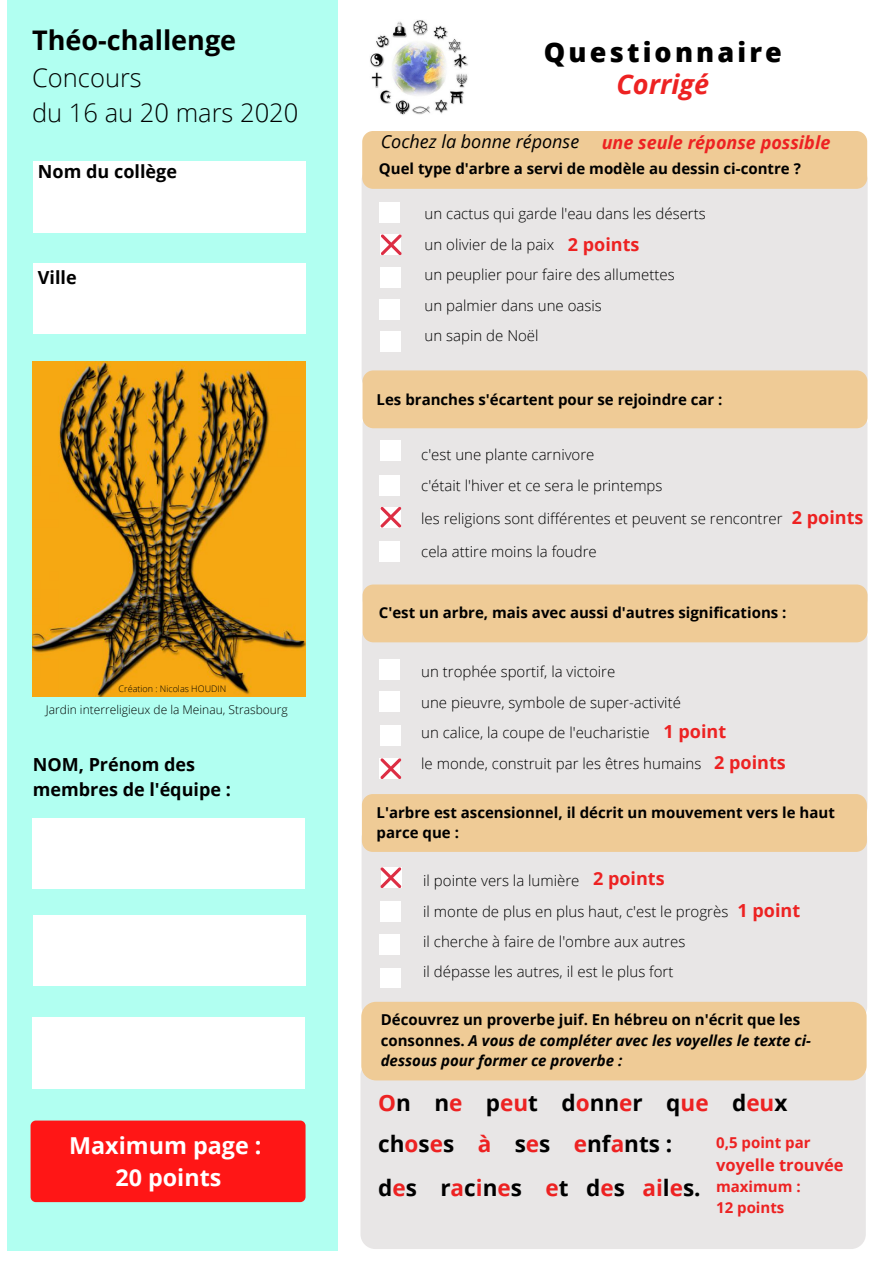
<style>
.page{position:relative;width:894px;height:1264px;background:#fff}
.page>*{position:absolute;margin:0;border:0;box-sizing:border-box;transform-origin:0 0}
.t1{font:700 27px "Open Sans";color:#000}
.t2{font:800 27px "Open Sans";letter-spacing:.115em;color:#000}
.t3{font:italic 700 27px "Open Sans";color:#ed2222}
.t4{font:300 25.5px/34.8px "Open Sans";color:#000}
.t5{font:700 23.25px/32.5px "Open Sans";color:#fff;text-align:center}
.t6{font:700 22.5px/41.7px "Open Sans";color:#000}
.t7{font:700 18px/24.8px "Open Sans";color:#000}
.t8{font:700 18px "Open Sans";color:#ed2222}
.t9{font:italic 700 18px "Open Sans";color:#ed2222}
.t10{font:italic 18px "Open Sans";color:#000}
.t11{font:700 16.5px "Open Sans";color:#ed2222}
.t12{font:300 15px/30.5px "Open Sans";color:#000}
.t13{font:700 15px/20.2px "Open Sans";color:#000}
.t14{font:italic 700 15px/20.2px "Open Sans";color:#000}
.t15{font:700 15px/21px "Open Sans";color:#ed2222}
.t16{font:300 12px "Open Sans";color:#000}
.t17{font:300 9px "Open Sans";color:#000}
.s1{font-style:normal}
.s2{color:#ed2222}
</style>
<div class="page">
<div style="left:8px;top:1px;width:330px;height:1249px;background:#b1fff1"></div>
<img style="left:370px;top:20px;width:98px;height:95px">
<div style="left:33px;top:162px;width:272px;height:71px;background:#fff"></div>
<div style="left:33px;top:263px;width:272px;height:70px;background:#fff"></div>
<div style="left:361px;top:165px;width:506px;height:227px;background:#e8e6e6;border-radius:15px"></div>
<img style="left:33px;top:362px;width:272px;height:334px">
<div style="left:32px;top:818px;width:273px;height:70px;background:#fff"></div>
<div style="left:33px;top:915px;width:272px;height:71px;background:#fff"></div>
<div style="left:32px;top:1017px;width:273px;height:72px;background:#fff"></div>
<div style="left:362px;top:410px;width:505px;height:203px;background:#e8e6e6;border-radius:15px"></div>
<div style="left:362px;top:623px;width:505px;height:198px;background:#e8e6e6;border-radius:15px"></div>
<div style="left:361px;top:823px;width:505px;height:198px;background:#e8e6e6;border-radius:15px"></div>
<div style="left:362px;top:794px;width:504px;height:57px;background:#efcb96;border-radius:11px"></div>
<div style="left:360px;top:1060px;width:505px;height:188px;background:#e8e6e6;border-radius:15px"></div>
<div style="left:362px;top:131px;width:505px;height:58px;background:#efcb96;border-radius:11px"></div>
<div style="left:361px;top:1001px;width:505px;height:79px;background:#efcb96;border-radius:15px"></div>
<div style="left:379px;top:202px;width:21px;height:20px;background:#fff"></div>
<div style="left:380px;top:267px;width:20px;height:21px;background:#fff"></div>
<div style="left:379px;top:299px;width:21px;height:21px;background:#fff"></div>
<div style="left:380px;top:331px;width:20px;height:20px;background:#fff"></div>
<div style="left:380px;top:440px;width:20px;height:21px;background:#fff"></div>
<div style="left:379px;top:541px;width:21px;height:21px;background:#fff"></div>
<div style="left:379px;top:475px;width:21px;height:20px;background:#fff"></div>
<div style="left:379px;top:658px;width:21px;height:21px;background:#fff"></div>
<div style="left:379px;top:691px;width:21px;height:21px;background:#fff"></div>
<div style="left:380px;top:724px;width:20px;height:21px;background:#fff"></div>
<div style="left:380px;top:901px;width:20px;height:21px;background:#fff"></div>
<div style="left:379px;top:933px;width:21px;height:21px;background:#fff"></div>
<div style="left:380px;top:968px;width:20px;height:20px;background:#fff"></div>
<div style="left:379px;top:758px;width:21px;height:21px;background:#fff"></div>
<div style="left:362px;top:370px;width:505px;height:58px;background:#efcb96;border-radius:11px"></div>
<div style="left:362px;top:584px;width:505px;height:58px;background:#efcb96;border-radius:11px"></div>
<svg style="left:380px;top:234px;width:21px;height:21px"></svg>
<svg style="left:380px;top:507px;width:21px;height:20px"></svg>
<svg style="left:380px;top:758px;width:21px;height:21px"></svg>
<svg style="left:380px;top:867px;width:21px;height:21px"></svg>
<div style="left:31px;top:1120px;width:274px;height:82px;background:#ff1616;border-radius:5px"></div>
<h1 class="t1" style="left:32px;top:22px;width:205px">Théo-challenge</h1>
<h2 class="t4" style="left:32px;top:60px;width:268px">Concours<br>du 16 au 20 mars 2020</h2>
<p class="t7" style="left:38px;top:159px;width:140px">Nom du collège</p>
<p class="t7" style="left:38px;top:264px;width:40px">Ville</p>
<p class="t17" style="left:119px;top:682px;width:109px">Création : Nicolas HOUDIN</p>
<p class="t16" style="left:46px;top:701px;width:243px">Jardin interreligieux de la Meinau, Strasbourg</p>
<p class="t7" style="left:33px;top:752px;width:199px">NOM, Prénom des membres de l'équipe :</p>
<h3 class="t5" style="left:69px;top:1128px;width:194px">Maximum page :<br>20 points</h3>
<h1 class="t2" style="left:543px;top:33px;width:240px">Questionnaire</h1>
<p class="t10" style="left:380px;top:129px;width:200px">Cochez la bonne réponse</p>
<h1 class="t3" style="left:616px;top:65px;width:94px">Corrigé</h1>
<p class="t9" style="left:601px;top:130px;width:230px">une seule réponse possible</p>
<p class="t13" style="left:379px;top:158px;width:423px">Quel type d'arbre a servi de modèle au dessin ci-contre ?</p>
<p class="t12" style="left:424px;top:198px;width:282px">un cactus qui garde l'eau dans les déserts un olivier de la paix<br>un peuplier pour faire des allumettes<br>un palmier dans une oasis<br>un sapin de Noël</p>
<p class="t8" style="left:567px;top:232px;width:73px">2 points</p>
<p class="t13" style="left:376px;top:389px;width:347px">Les branches s'écartent pour se rejoindre car :</p>
<p class="t12" style="left:421px;top:438px;width:243px;line-height:31px">c'est une plante carnivore<br>c'était l'hiver et ce sera le printemps</p>
<p class="t12" style="left:421px;top:501px;width:363px;line-height:32.8px">les religions sont différentes et peuvent se rencontrer cela attire moins la foudre</p>
<p class="t8" style="left:791px;top:505px;width:73px">2 points</p>
<p class="t13" style="left:371px;top:599px;width:464px">L'arbre est ascensionnel, il décrit un mouvement vers le haut,</p>
<p class="t13" style="left:379px;top:602px;width:409px">C'est un arbre, mais avec aussi d'autres significations :</p>
<p class="t12" style="left:421px;top:656px;width:282px">un trophée sportif, la victoire<br>une pieuvre, symbole de super-activité un calice, la coupe de l'eucharistie<br>le monde, construit par les êtres humains</p>
<p class="t8" style="left:663px;top:719px;width:64px">1 point</p>
<p class="t8" style="left:714px;top:750px;width:73px">2 points</p>
<p class="t13" style="left:376px;top:802px;width:459px">L'arbre est ascensionnel, il décrit un mouvement vers le haut parce que :</p>
<p class="t8" style="left:593px;top:865px;width:73px">2 points</p>
<p class="t12" style="left:423px;top:865px;width:306px">il pointe vers la lumière<br>il monte de plus en plus haut, c'est le progrès il cherche à faire de l'ombre aux autres<br>il dépasse les autres, il est le plus fort</p>
<p class="t8" style="left:737px;top:897px;width:64px">1 point</p>
<p class="t14" style="left:380px;top:1009px;width:431px"><span class="s1">Découvrez un proverbe juif. En hébreu on n'écrit que les consonnes.</span> A vous de compléter avec les voyelles le texte ci&shy;dessous pour former ce proverbe :</p>
<h3 class="t6" style="left:378px;top:1081px;width:410px"><span class="s2">O</span>n n<span class="s2">e</span> p<span class="s2">eu</span>t d<span class="s2">o</span>nn<span class="s2">e</span>r q<span class="s2">ue</span> d<span class="s2">eu</span>x ch<span class="s2">o</span>s<span class="s2">e</span>s <span class="s2">à</span> s<span class="s2">e</span>s <span class="s2">e</span>nf<span class="s2">a</span>nts :</h3>
<h3 class="t6" style="left:378px;top:1166px;width:324px">d<span class="s2">e</span>s r<span class="s2">a</span>c<span class="s2">i</span>n<span class="s2">e</span>s <span class="s2">e</span>t d<span class="s2">e</span>s <span class="s2">ai</span>l<span class="s2">e</span>s.</h3>
<p class="t15" style="left:716px;top:1131px;width:96px">0,5 point par</p>
<p class="t11" style="left:716px;top:1153px;width:129px">voyelle trouvée</p>
<p class="t15" style="left:716px;top:1175px;width:86px">maximum :<br>12 points</p>
</div>
